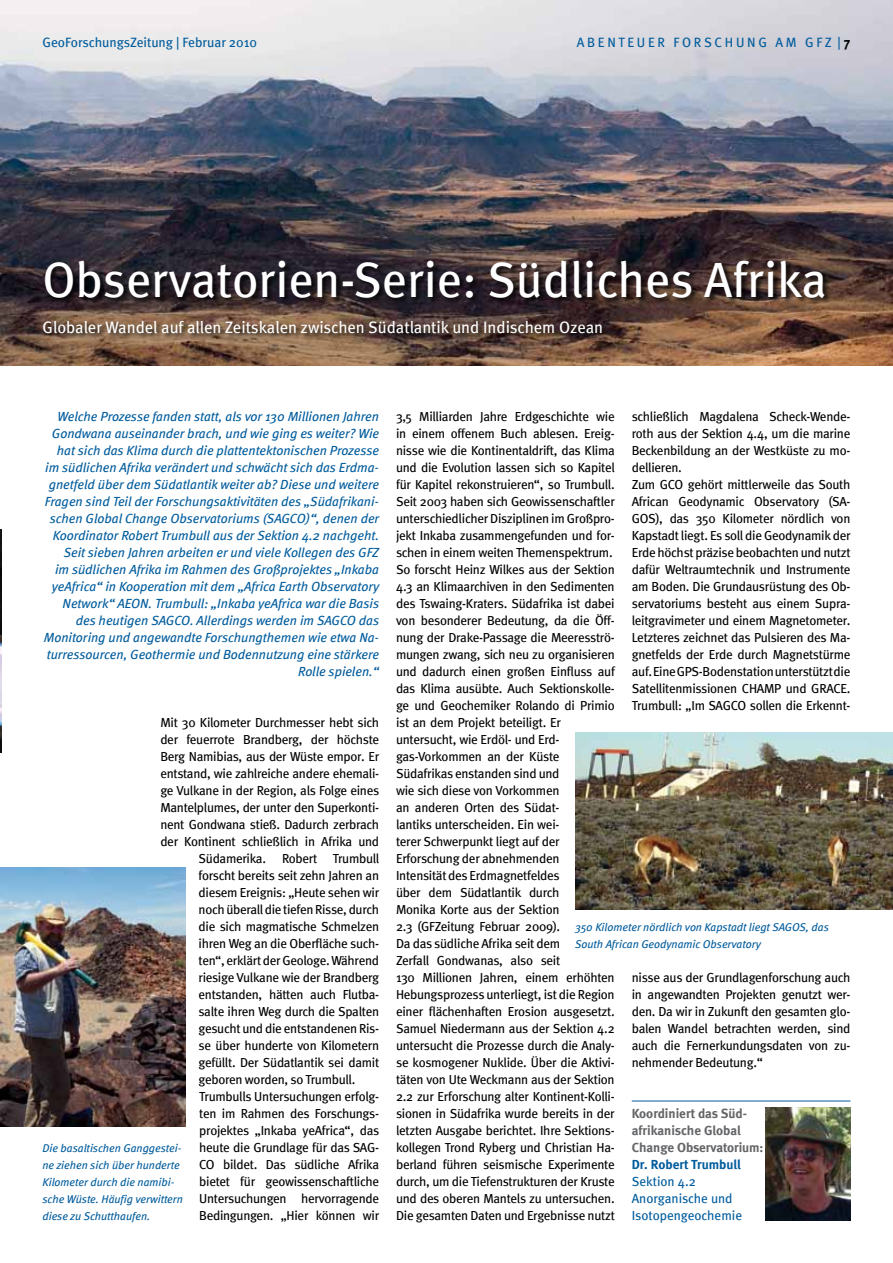
<style>
.page{position:relative;width:893px;height:1263px;background:#fff}
.page>*{position:absolute;margin:0;border:0;box-sizing:border-box;transform-origin:0 0}
.t1{font:49.5px "Meta";color:#fff}
.t2{font:16.5px "Meta";color:#fff}
.t3{font:13.5px "Meta";color:#005c9d}
.t4{font:13.5px "Meta";letter-spacing:.2em;color:#005c9d}
.t5{font:italic 13.2px/17px "Meta";color:#005c9d;text-align:right}
.t6{font:700 13.2px/17px "Meta";letter-spacing:-.005em;color:#646567}
.t7{font:13.2px/17px "Meta";color:#005c9d}
.t8{font:700 13.2px "Meta";color:#005c9d}
.t9{font:13.05px/17px "Meta";letter-spacing:-.02em;color:#000}
.t10{font:italic 11.25px/17px "Meta";color:#005c9d}
.s1{font-weight:700;color:#000}
</style>
<div class="page">
<img style="left:0;top:0;width:893px;height:366px">
<div style="left:42px;top:259px;width:790px;height:81px;background:#000;opacity:.85"></div>
<hr style="left:632px;top:1101px;width:218px;height:1px;background:#005c9d">
<img style="left:765px;top:1107px;width:85px;height:113px">
<img style="left:0;top:530px;width:2px;height:222px">
<img style="left:1px;top:868px;width:184px;height:259px">
<img style="left:575px;top:733px;width:318px;height:176px">
<p class="t3" style="left:43px;top:34px;width:216px">GeoForschungsZeitung | Februar 2010</p>
<p class="t4" style="left:577px;top:34px;width:275px">ABENTEUER FORSCHUNG AM GFZ | <span class="s1">7</span></p>
<h1 class="t1" style="left:43px;top:251px;width:786px">Observatorien-Serie: Südliches Afrika</h1>
<p class="t2" style="left:43px;top:317px;width:562px">Globaler Wandel auf allen Zeitskalen zwischen Südatlantik und Indischem Ozean</p>
<p class="t5" style="left:44px;top:408px;width:337px">Welche Prozesse fanden statt, als vor 130 Millionen Jahren Gondwana auseinander brach, und wie ging es weiter? Wie hat sich das Klima durch die plattentektonischen Prozesse im südlichen Afrika verändert und schwächt sich das Erdma&shy;gnetfeld über dem Südatlantik weiter ab? Diese und weitere Fragen sind Teil der Forschungsaktivitäten des „Südafrikani&shy;schen Global Change Observatoriums (SAGCO)“, denen der Koordinator Robert Trumbull aus der Sektion 4.2 nachgeht.<br>Seit sieben Jahren arbeiten er und viele Kollegen des GFZ<br>im südlichen Afrika im Rahmen des Großprojektes „Inkaba yeAfrica“ in Kooperation mit dem „Africa Earth Observatory Network“ AEON. Trumbull: „Inkaba yeAfrica war die Basis des heutigen SAGCO. Allerdings werden im SAGCO das Monitoring und angewandte Forschungthemen wie etwa Na&shy;turressourcen, Geothermie und Bodennutzung eine stärkere Rolle spielen.“</p>
<p class="t9" style="left:160px;top:714px;width:220px">Mit 30 Kilometer Durchmesser hebt sich</p>
<p class="t9" style="left:160px;top:731px;width:220px">der feuerrote Brandberg, der höchste</p>
<p class="t9" style="left:160px;top:748px;width:220px">Berg Namibias, aus der Wüste empor. Er</p>
<p class="t9" style="left:160px;top:765px;width:220px">entstand, wie zahlreiche andere ehemali-</p>
<p class="t9" style="left:160px;top:782px;width:220px">ge Vulkane in der Region, als Folge eines</p>
<p class="t9" style="left:160px;top:799px;width:220px">Mantelplumes, der unter den Superkonti-</p>
<p class="t9" style="left:160px;top:816px;width:220px">nent Gondwana stieß. Dadurch zerbrach</p>
<p class="t9" style="left:160px;top:833px;width:220px">der Kontinent schließlich in Afrika und</p>
<p class="t9" style="left:199px;top:850px;width:182px">Südamerika. Robert Trumbull</p>
<p class="t9" style="left:199px;top:867px;width:182px">forscht bereits seit zehn Jahren an</p>
<p class="t9" style="left:199px;top:884px;width:182px">diesem Ereignis: „Heute sehen wir</p>
<p class="t9" style="left:199px;top:901px;width:182px">noch überall die tiefen Risse, durch</p>
<p class="t9" style="left:199px;top:918px;width:182px">die sich magmatische Schmelzen</p>
<p class="t9" style="left:199px;top:935px;width:182px">ihren Weg an die Oberfläche such-</p>
<p class="t9" style="left:199px;top:952px;width:182px">ten“, erklärt der Geologe. Während</p>
<p class="t9" style="left:199px;top:969px;width:182px">riesige Vulkane wie der Brandberg</p>
<p class="t9" style="left:199px;top:986px;width:182px">entstanden, hätten auch Flutba-</p>
<p class="t9" style="left:199px;top:1003px;width:182px">salte ihren Weg durch die Spalten</p>
<p class="t9" style="left:199px;top:1020px;width:182px">gesucht und die entstandenen Ris-</p>
<p class="t9" style="left:199px;top:1037px;width:182px">se über hunderte von Kilometern</p>
<p class="t9" style="left:199px;top:1054px;width:182px">gefüllt. Der Südatlantik sei damit</p>
<p class="t9" style="left:199px;top:1071px;width:158px">geboren worden, so Trumbull.</p>
<p class="t9" style="left:199px;top:1088px;width:181px">Trumbulls Untersuchungen erfolg-</p>
<p class="t9" style="left:199px;top:1105px;width:181px">ten im Rahmen des Forschungs-</p>
<p class="t9" style="left:199px;top:1122px;width:181px">projektes „Inkaba yeAfrica“, das</p>
<p class="t9" style="left:199px;top:1139px;width:181px">heute die Grundlage für das SAG-</p>
<p class="t9" style="left:199px;top:1156px;width:181px">CO bildet. Das südliche Afrika</p>
<p class="t9" style="left:199px;top:1173px;width:181px">bietet für geowissenschaftliche</p>
<p class="t9" style="left:199px;top:1190px;width:181px">Untersuchungen hervorragende</p>
<p class="t9" style="left:199px;top:1207px;width:181px">Bedingungen. „Hier können wir</p>
<p class="t10" style="left:43px;top:1140px;width:142px">Die basaltischen Ganggestei&shy;ne ziehen sich über hunderte<br>Kilometer durch die namibi&shy;sche Wüste. Häufig verwittern diese zu Schutthaufen.</p>
<p class="t9" style="left:396px;top:408px;width:220px">3,5 Milliarden Jahre Erdgeschichte wie in einem offenem Buch ablesen. Ereig&shy;nisse wie die Kontinentaldrift, das Klima und die Evolution lassen sich so Kapitel für Kapitel rekonstruieren“, so Trumbull.<br>Seit 2003 haben sich Geowissenschaftler unterschiedlicher Disziplinen im Großpro&shy;jekt Inkaba zusammengefunden und for&shy;schen in einem weiten Themenspektrum.<br>So forscht Heinz Wilkes aus der Sektion 4.3 an Klimaarchiven in den Sedimenten des Tswaing-Kraters. Südafrika ist dabei von besonderer Bedeutung, da die Öff&shy;nung der Drake-Passage die Meeresströ&shy;mungen zwang, sich neu zu organisieren und dadurch einen großen Einfluss auf das Klima ausübte. Auch Sektionskolle&shy;ge und Geochemiker Rolando di Primio ist an dem Projekt beteiligt. Er untersucht, wie Erdöl- und Erd&shy;gas-Vorkommen an der Küste Südafrikas enstanden sind und<br>wie sich diese von Vorkommen<br>an anderen Orten des Südat-<br>lantiks unterscheiden. Ein wei-<br>terer Schwerpunkt liegt auf der Erforschung der abnehmenden<br>Intensität des Erdmagnetfeldes<br>über dem Südatlantik durch<br>Monika Korte aus der Sektion<br>2.3 (GFZeitung Februar 2009).<br>Da das südliche Afrika seit dem<br>Zerfall Gondwanas, also seit<br>130 Millionen Jahren, einem erhöhten Hebungsprozess unterliegt, ist die Region einer flächenhaften Erosion ausgesetzt.<br>Samuel Niedermann aus der Sektion 4.2 untersucht die Prozesse durch die Analy&shy;se kosmogener Nuklide. Über die Aktivi&shy;täten von Ute Weckmann aus der Sektion 2.2 zur Erforschung alter Kontinent-Kolli&shy;sionen in Südafrika wurde bereits in der letzten Ausgabe berichtet. Ihre Sektions&shy;kollegen Trond Ryberg und Christian Ha&shy;berland führen seismische Experimente durch, um die Tiefenstrukturen der Kruste und des oberen Mantels zu untersuchen.<br>Die gesamten Daten und Ergebnisse nutzt</p>
<p class="t9" style="left:632px;top:408px;width:220px">schließlich Magdalena Scheck-Wende&shy;roth aus der Sektion 4.4, um die marine Beckenbildung an der Westküste zu mo&shy;dellieren.<br>Zum GCO gehört mittlerweile das South African Geodynamic Observatory (SA-GOS), das 350 Kilometer nördlich von Kapstadt liegt. Es soll die Geodynamik der Erde höchst präzise beobachten und nutzt dafür Weltraumtechnik und Instrumente am Boden. Die Grundausrüstung des Ob&shy;servatoriums besteht aus einem Supra&shy;leitgravimeter und einem Magnetometer.<br>Letzteres zeichnet das Pulsieren des Ma&shy;gnetfelds der Erde durch Magnetstürme auf. Eine GPS-Bodenstation unterstützt die Satellitenmissionen CHAMP und GRACE.<br>Trumbull: „Im SAGCO sollen die Erkennt-</p>
<p class="t10" style="left:575px;top:919px;width:255px">350 Kilometer nördlich von Kapstadt liegt SAGOS, das<br>South African Geodynamic Observatory</p>
<p class="t9" style="left:632px;top:969px;width:220px;text-align:justify">nisse aus der Grundlagenforschung auch in angewandten Projekten genutzt wer&shy;den. Da wir in Zukunft den gesamten glo&shy;balen Wandel betrachten werden, sind auch die Fernerkundungsdaten von zu&shy;nehmender Bedeutung.“</p>
<p class="t6" style="left:632px;top:1105px;width:133px">Koordiniert das Süd&shy;afrikanische Global<br>Change Observatorium:</p>
<p class="t8" style="left:632px;top:1157px;width:111px">Dr. Robert Trumbull</p>
<p class="t7" style="left:632px;top:1173px;width:112px">Sektion 4.2<br>Anorganische und<br>Isotopengeochemie</p>
</div>
